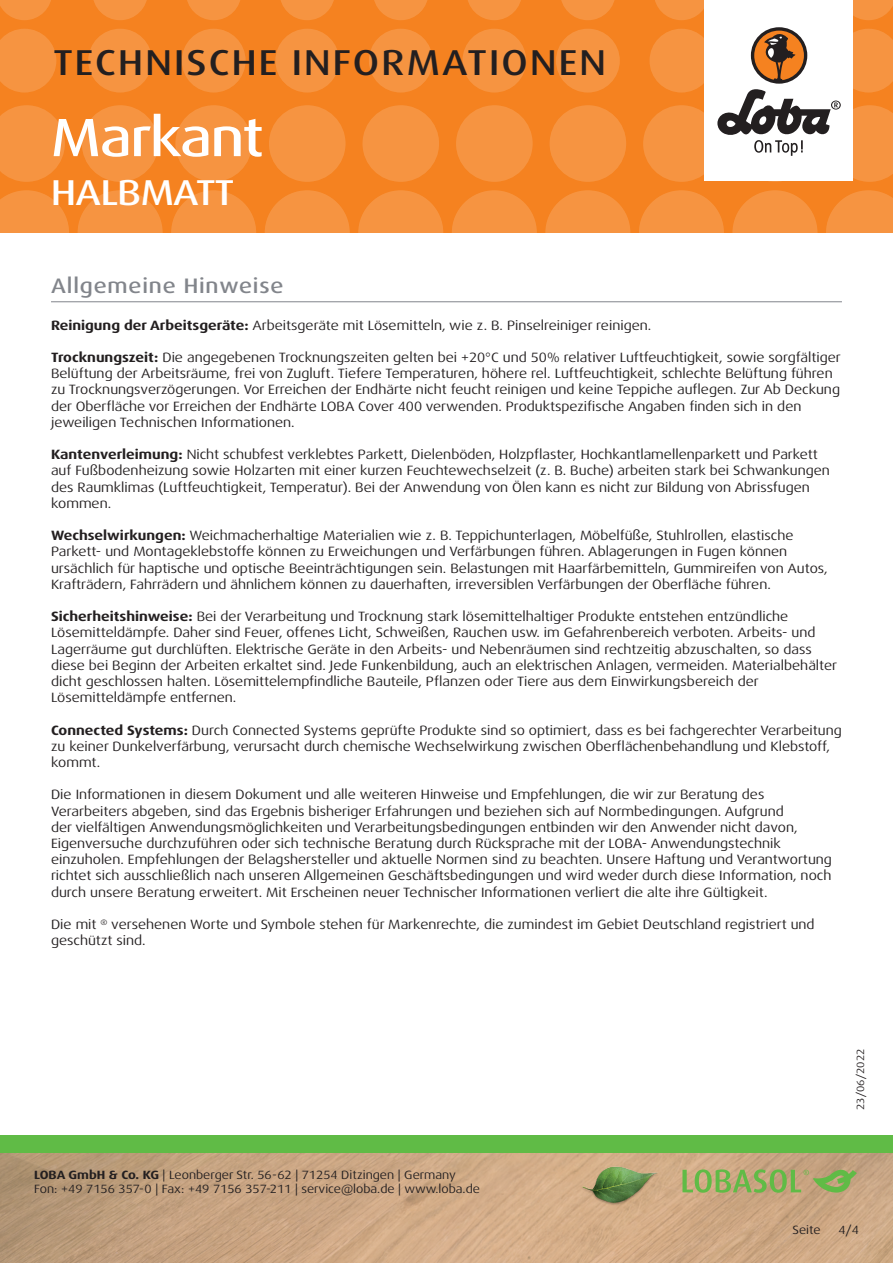
<style>
.page{position:relative;width:893px;height:1263px;background:#fff}
.page>*{position:absolute;margin:0;border:0;box-sizing:border-box;transform-origin:0 0}
.t1{font:500 expanded 54px "Dax Pro";letter-spacing:-.025em;color:#fff}
.t2{font:500 expanded 36px "Dax Pro";letter-spacing:.06em;color:#231f20}
.t3{font:500 expanded 36px "Dax Pro";letter-spacing:-.015em;color:#fff}
.Titel_grau{font:500 expanded 21px "Dax Pro";letter-spacing:.04em;color:#82858b}
.Text{font:expanded 13.5px/16.2px "Dax Pro";color:#231f20}
.t4{font:expanded 12px/14.4px "Dax Pro";color:#231f20}
.t5{font:expanded 10.5px "Dax Pro";color:#231f20}
.s1{font-weight:700}
</style>
<div class="page">
<div style="left:0;top:0;width:893px;height:233px;background:#f58220"></div>
<svg style="left:0;top:190px;width:69px;height:43px"></svg>
<svg style="left:78px;top:190px;width:85px;height:85px;fill:#f69441"></svg>
<svg style="left:171px;top:190px;width:85px;height:85px;fill:#f69441"></svg>
<svg style="left:265px;top:190px;width:85px;height:85px;fill:#f69441"></svg>
<svg style="left:358px;top:190px;width:85px;height:85px;fill:#f69441"></svg>
<svg style="left:545px;top:190px;width:85px;height:85px;fill:#f69441"></svg>
<svg style="left:452px;top:190px;width:85px;height:85px;fill:#f69441"></svg>
<svg style="left:732px;top:190px;width:85px;height:85px;fill:#f69441"></svg>
<svg style="left:639px;top:190px;width:85px;height:85px;fill:#f69441"></svg>
<svg style="left:826px;top:190px;width:67px;height:43px"></svg>
<svg style="left:0;top:105px;width:65px;height:77px"></svg>
<svg style="left:82px;top:105px;width:76px;height:77px"></svg>
<svg style="left:175px;top:105px;width:77px;height:77px"></svg>
<svg style="left:269px;top:105px;width:76px;height:77px"></svg>
<svg style="left:456px;top:105px;width:77px;height:77px"></svg>
<svg style="left:362px;top:105px;width:77px;height:77px"></svg>
<svg style="left:550px;top:105px;width:76px;height:77px"></svg>
<svg style="left:0;top:29px;width:56px;height:63px"></svg>
<svg style="left:182px;top:29px;width:64px;height:63px"></svg>
<svg style="left:88px;top:29px;width:64px;height:63px"></svg>
<svg style="left:275px;top:29px;width:64px;height:63px"></svg>
<svg style="left:462px;top:29px;width:64px;height:63px"></svg>
<svg style="left:369px;top:29px;width:64px;height:63px"></svg>
<svg style="left:556px;top:29px;width:64px;height:63px"></svg>
<svg style="left:0;top:0;width:51px;height:20px"></svg>
<svg style="left:187px;top:0;width:53px;height:20px"></svg>
<svg style="left:468px;top:0;width:53px;height:20px"></svg>
<svg style="left:655px;top:0;width:49px;height:20px"></svg>
<svg style="left:93px;top:0;width:54px;height:20px"></svg>
<svg style="left:374px;top:0;width:54px;height:20px"></svg>
<svg style="left:281px;top:0;width:53px;height:20px"></svg>
<svg style="left:561px;top:0;width:54px;height:20px"></svg>
<svg style="left:853px;top:0;width:40px;height:20px"></svg>
<img style="left:0;top:1152px;width:893px;height:111px">
<div style="left:0;top:1135px;width:893px;height:17px;background:#60bb46"></div>
<div style="left:704px;top:0;width:149px;height:181px;background:#fff"></div>
<svg style="left:643px;top:29px;width:250px;height:153px"></svg>
<img style="left:578px;top:1161px;width:82px;height:81px">
<svg style="left:682px;top:1169px;width:175px;height:24px;background:#9fac69"></svg>
<hr style="left:51px;top:301px;width:791px;height:1px;background:#82858b">
<h2 class="t2" style="left:53px;top:40px;width:554px">TECHNISCHE INFORMATIONEN</h2>
<p class="t1" style="left:51px;top:103px;width:214px">Markant</p>
<h2 class="t3" style="left:51px;top:169px;width:184px">HALBMATT</h2>
<p class="Titel_grau" style="left:51px;top:272px;width:234px">Allgemeine Hinweise</p>
<p class="Text" style="left:51px;top:317px;width:602px"><span class="s1">Reinigung der Arbeitsgeräte:</span> Arbeitsgeräte mit Lösemitteln, wie z. B. Pinselreiniger reinigen.</p>
<p class="Text" style="left:51px;top:349px;width:791px"><span class="s1">Trocknungszeit:</span> Die angegebenen Trocknungszeiten gelten bei +20°C und 50% relativer Luftfeuchtigkeit, sowie sorgfältiger Belüftung der Arbeitsräume, frei von Zugluft. Tiefere Temperaturen, höhere rel. Luftfeuchtigkeit, schlechte Belüftung führen zu Trocknungsverzögerungen. Vor Erreichen der Endhärte nicht feucht reinigen und keine Teppiche auflegen. Zur Ab Deckung der Oberfläche vor Erreichen der Endhärte LOBA Cover 400 verwenden. Produktspezifische Angaben finden sich in den jeweiligen Technischen Informationen.</p>
<p class="Text" style="left:51px;top:446px;width:780px"><span class="s1">Kantenverleimung:</span> Nicht schubfest verklebtes Parkett, Dielenböden, Holzpflaster, Hochkantlamellenparkett und Parkett auf Fußbodenheizung sowie Holzarten mit einer kurzen Feuchtewechselzeit (z. B. Buche) arbeiten stark bei Schwankungen des Raumklimas (Luftfeuchtigkeit, Temperatur). Bei der Anwendung von Ölen kann es nicht zur Bildung von Abrissfugen kommen.</p>
<p class="Text" style="left:51px;top:527px;width:778px"><span class="s1">Wechselwirkungen:</span> Weichmacherhaltige Materialien wie z. B. Teppichunterlagen, Möbelfüße, Stuhlrollen, elastische Parkett- und Montageklebstoffe können zu Erweichungen und Verfärbungen führen. Ablagerungen in Fugen können ursächlich für haptische und optische Beeinträchtigungen sein. Belastungen mit Haarfärbemitteln, Gummireifen von Autos, Krafträdern, Fahrrädern und ähnlichem können zu dauerhaften, irreversiblen Verfärbungen der Oberfläche führen.</p>
<p class="Text" style="left:51px;top:608px;width:788px"><span class="s1">Sicherheitshinweise:</span> Bei der Verarbeitung und Trocknung stark lösemittelhaltiger Produkte entstehen entzündliche Lösemitteldämpfe. Daher sind Feuer, offenes Licht, Schweißen, Rauchen usw. im Gefahrenbereich verboten. Arbeits- und Lagerräume gut durchlüften. Elektrische Geräte in den Arbeits- und Nebenräumen sind rechtzeitig abzuschalten, so dass diese bei Beginn der Arbeiten erkaltet sind. Jede Funkenbildung, auch an elektrischen Anlagen, vermeiden. Materialbehälter dicht geschlossen halten. Lösemittelempfindliche Bauteile, Pflanzen oder Tiere aus dem Einwirkungsbereich der Lösemitteldämpfe entfernen.</p>
<p class="Text" style="left:51px;top:722px;width:792px"><span class="s1">Connected Systems:</span> Durch Connected Systems geprüfte Produkte sind so optimiert, dass es bei fachgerechter Verarbeitung zu keiner Dunkelverfärbung, verursacht durch chemische Wechselwirkung zwischen Oberflächenbehandlung und Klebstoff, kommt.</p>
<p class="Text" style="left:51px;top:787px;width:782px">Die Informationen in diesem Dokument und alle weiteren Hinweise und Empfehlungen, die wir zur Beratung des Verarbeiters abgeben, sind das Ergebnis bisheriger Erfahrungen und beziehen sich auf Normbedingungen. Aufgrund<br>der vielfältigen Anwendungsmöglichkeiten und Verarbeitungsbedingungen entbinden wir den Anwender nicht davon, Eigenversuche durchzuführen oder sich technische Beratung durch Rücksprache mit der LOBA- Anwendungstechnik einzuholen. Empfehlungen der Belagshersteller und aktuelle Normen sind zu beachten. Unsere Haftung und Verantwortung richtet sich ausschließlich nach unseren Allgemeinen Geschäftsbedingungen und wird weder durch diese Information, noch durch unsere Beratung erweitert. Mit Erscheinen neuer Technischer Informationen verliert die alte ihre Gültigkeit.</p>
<p class="Text" style="left:51px;top:916px;width:765px">Die mit <sup>®</sup> versehenen Worte und Symbole stehen für Markenrechte, die zumindest im Gebiet Deutschland registriert und geschützt sind.</p>
<p class="t4" style="left:34px;top:1167px;width:447px"><span class="s1">LOBA GmbH &amp; Co. KG</span> | Leonberger Str. 56-62 | 71254 Ditzingen | Germany<br>Fon: +49 7156 357-0 | Fax: +49 7156 357-211 | service@loba.de | www.loba.de</p>
<p class="t5" style="left:854px;top:1110px;width:63px;rotate:-90deg">23/06/2022</p>
<p class="t4" style="left:792px;top:1223px;width:30px">Seite</p>
<p class="t4" style="left:838px;top:1223px;width:22px">4/4</p>
</div>
